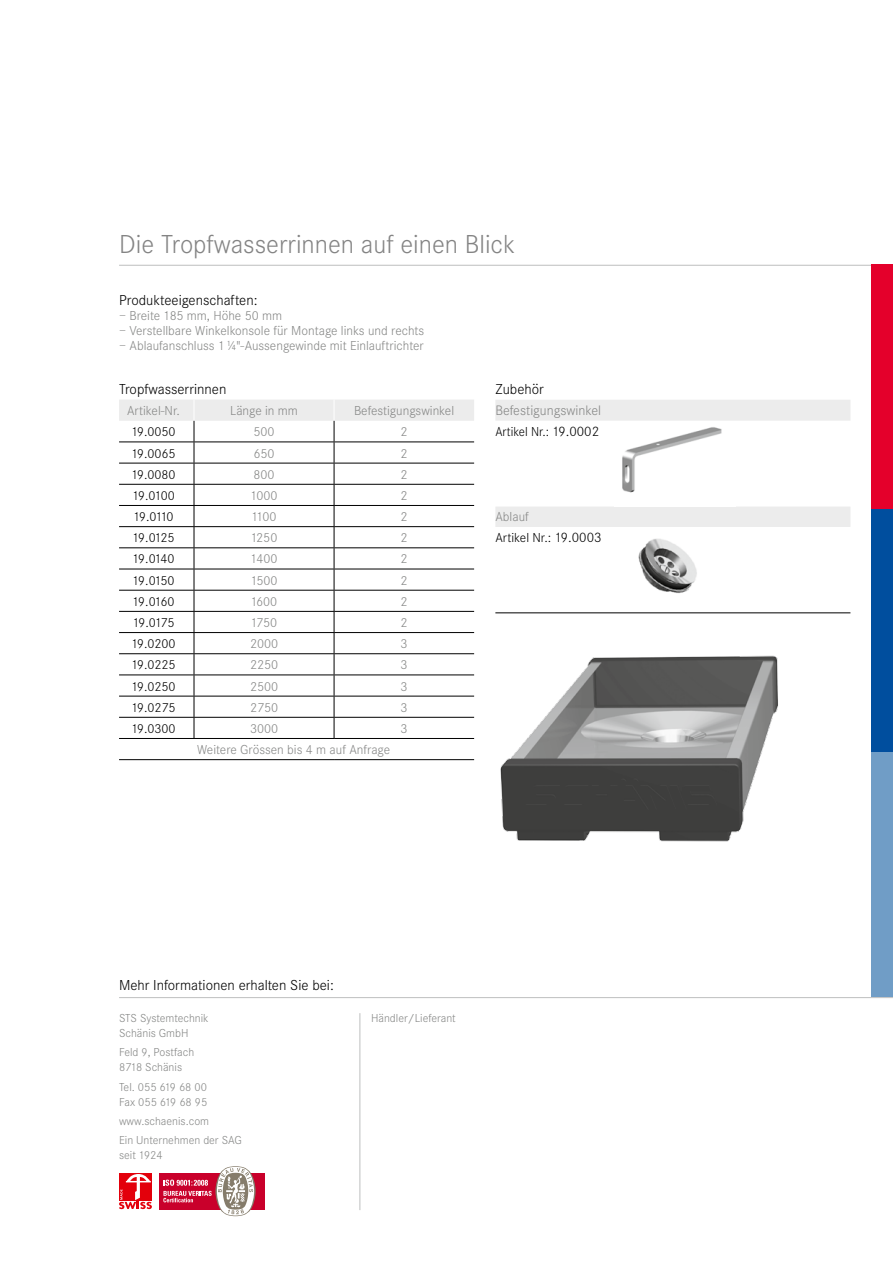
<style>
.page{position:relative;width:893px;height:1263px;background:#fff}
.page>*{position:absolute;margin:0;border:0;box-sizing:border-box;transform-origin:0 0}
.t1{font:300 27px "Corporate S";color:#848484}
.t2{font:300 15px "Corporate S";color:#000}
.t3{font:300 14.25px "Corporate S";color:#868786}
.t4{font:300 13.5px "Corporate S";color:#868786}
.t5{font:300 13.5px "Corporate S";color:#000}
.t6{font:300 13.5px "Corporate S";color:#000;scale:.96 1}
.t7{font:300 12px "Corporate S";color:#868786}
.s1{font-weight:400;font-size:7.8px}
.s2{font-size:14.25px}
</style>
<div class="page">
<hr style="left:119px;top:265px;width:774px;height:1px;background:#c5c6c6">
<div style="left:872px;top:509px;width:21px;height:244px;background:#004e9e"></div>
<div style="left:872px;top:265px;width:21px;height:244px;background:#e4002b"></div>
<div style="left:872px;top:753px;width:21px;height:244px;background:#709dc6"></div>
<hr style="left:359px;top:1013px;width:1px;height:197px;background:#c5c6c6">
<hr style="left:119px;top:997px;width:774px;height:1px;background:#c5c6c6">
<hr style="left:119px;top:738px;width:75px;height:1px;background:#000">
<hr style="left:194px;top:738px;width:140px;height:1px;background:#000">
<hr style="left:334px;top:738px;width:140px;height:1px;background:#000">
<hr style="left:119px;top:759px;width:75px;height:1px;background:#000">
<hr style="left:194px;top:759px;width:140px;height:1px;background:#000">
<hr style="left:334px;top:759px;width:140px;height:1px;background:#000">
<svg style="left:119px;top:400px;width:355px;height:338px"></svg>
<div style="left:119px;top:1173px;width:33px;height:28px;background:#e3000b"></div>
<svg style="left:119px;top:1174px;width:33px;height:35px"></svg>
<div style="left:159px;top:1173px;width:106px;height:36px;background:#c9002b"></div>
<svg style="left:163px;top:1166px;width:93px;height:50px"></svg>
<svg style="left:495px;top:400px;width:355px;height:127px"></svg>
<hr style="left:495px;top:612px;width:355px;height:1px;background:#000">
<img style="left:638px;top:538px;width:59px;height:55px">
<img style="left:615px;top:425px;width:120px;height:81px">
<img style="left:500px;top:655px;width:278px;height:187px">
<p class="t1" style="left:119px;top:229px;width:398px">Die Tropfwasserrinnen auf einen Blick</p>
<p class="t2" style="left:119px;top:291px;width:140px">Produkteeigenschaften:</p>
<p class="t4" style="left:119px;top:308px;width:165px">– Breite 185 mm, Höhe 50 mm</p>
<p class="t4" style="left:119px;top:323px;width:307px">– Verstellbare Winkelkonsole für Montage links und rechts</p>
<p class="t4" style="left:119px;top:338px;width:306px">– Ablaufanschluss 1 <sup>1</sup>⁄<span class="s1">4</span>"-Aussengewinde mit Einlauftrichter</p>
<p class="t2" style="left:119px;top:380px;width:109px">Tropfwasserrinnen</p>
<p class="t4" style="left:127px;top:403px;width:54px">Artikel-Nr.</p>
<p class="t4" style="left:230px;top:403px;width:69px">Länge in mm</p>
<p class="t4" style="left:354px;top:403px;width:102px">Befestigungswinkel</p>
<p class="t5" style="left:131px;top:425px;width:46px">19.0050</p>
<p class="t4" style="left:253px;top:425px;width:23px">500</p>
<p class="t4" style="left:401px;top:425px;width:9px">2</p>
<p class="t5" style="left:131px;top:446px;width:46px">19.0065</p>
<p class="t4" style="left:253px;top:446px;width:23px">650</p>
<p class="t4" style="left:401px;top:446px;width:9px">2</p>
<p class="t5" style="left:131px;top:467px;width:46px">19.0080</p>
<p class="t4" style="left:253px;top:467px;width:23px">800</p>
<p class="t4" style="left:401px;top:467px;width:9px">2</p>
<p class="t5" style="left:132px;top:488px;width:44px">19.0100</p>
<p class="t4" style="left:251px;top:488px;width:28px">1000</p>
<p class="t4" style="left:401px;top:488px;width:9px">2</p>
<p class="t5" style="left:133px;top:509px;width:42px">19.0110</p>
<p class="t4" style="left:252px;top:509px;width:26px">1100</p>
<p class="t4" style="left:401px;top:509px;width:9px">2</p>
<p class="t5" style="left:133px;top:530px;width:43px">19.0125</p>
<p class="t4" style="left:251px;top:530px;width:28px">1250</p>
<p class="t4" style="left:401px;top:530px;width:9px">2</p>
<p class="t5" style="left:132px;top:552px;width:44px">19.0140</p>
<p class="t4" style="left:251px;top:552px;width:28px">1400</p>
<p class="t4" style="left:401px;top:552px;width:9px">2</p>
<p class="t5" style="left:132px;top:573px;width:44px">19.0150</p>
<p class="t4" style="left:251px;top:573px;width:28px">1500</p>
<p class="t4" style="left:401px;top:573px;width:9px">2</p>
<p class="t5" style="left:133px;top:594px;width:43px">19.0160</p>
<p class="t4" style="left:251px;top:594px;width:28px">1600</p>
<p class="t4" style="left:401px;top:594px;width:9px">2</p>
<p class="t5" style="left:133px;top:615px;width:43px">19.0175</p>
<p class="t4" style="left:251px;top:615px;width:28px">1750</p>
<p class="t4" style="left:401px;top:615px;width:9px">2</p>
<p class="t5" style="left:131px;top:636px;width:46px">19.0200</p>
<p class="t4" style="left:250px;top:636px;width:30px">2000</p>
<p class="t4" style="left:401px;top:636px;width:9px">3</p>
<p class="t5" style="left:131px;top:657px;width:46px">19.0225</p>
<p class="t4" style="left:250px;top:657px;width:30px">2250</p>
<p class="t4" style="left:401px;top:657px;width:9px">3</p>
<p class="t5" style="left:131px;top:679px;width:46px">19.0250</p>
<p class="t4" style="left:250px;top:679px;width:30px">2500</p>
<p class="t4" style="left:401px;top:679px;width:9px">3</p>
<p class="t5" style="left:131px;top:700px;width:46px">19.0275</p>
<p class="t4" style="left:250px;top:700px;width:30px">2750</p>
<p class="t4" style="left:401px;top:700px;width:9px">3</p>
<p class="t5" style="left:131px;top:721px;width:46px">19.0300</p>
<p class="t4" style="left:250px;top:721px;width:30px">3000</p>
<p class="t4" style="left:401px;top:721px;width:9px">3</p>
<p class="t4" style="left:197px;top:742px;width:195px">Weitere Grössen bis 4 m auf Anfrage</p>
<p class="t2" style="left:495px;top:380px;width:50px">Zubehör</p>
<p class="t3" style="left:495px;top:402px;width:107px">Befestigungswinkel</p>
<p class="t6" style="left:495px;top:424px;width:110px">Artikel Nr.: <span class="s2">19.0002</span></p>
<p class="t4" style="left:495px;top:509px;width:35px">Ablauf</p>
<p class="t5" style="left:495px;top:530px;width:108px">Artikel Nr.: <span class="s2">19.0003</span></p>
<p class="t2" style="left:119px;top:976px;width:216px">Mehr Informationen erhalten Sie bei:</p>
<p class="t7" style="left:119px;top:1012px;width:91px">STS Systemtechnik</p>
<p class="t7" style="left:119px;top:1027px;width:71px">Schänis GmbH</p>
<p class="t7" style="left:119px;top:1046px;width:77px">Feld 9, Postfach</p>
<p class="t7" style="left:119px;top:1061px;width:65px">8718 Schänis</p>
<p class="t7" style="left:119px;top:1080px;width:89px">Tel. 055 619 68 00</p>
<p class="t7" style="left:119px;top:1095px;width:90px">Fax 055 619 68 95</p>
<p class="t7" style="left:119px;top:1114px;width:92px">www.schaenis.com</p>
<p class="t7" style="left:119px;top:1134px;width:124px">Ein Unternehmen der SAG</p>
<p class="t7" style="left:119px;top:1149px;width:45px">seit 1924</p>
<p class="t7" style="left:371px;top:1012px;width:86px">Händler/Lieferant</p>
</div>
